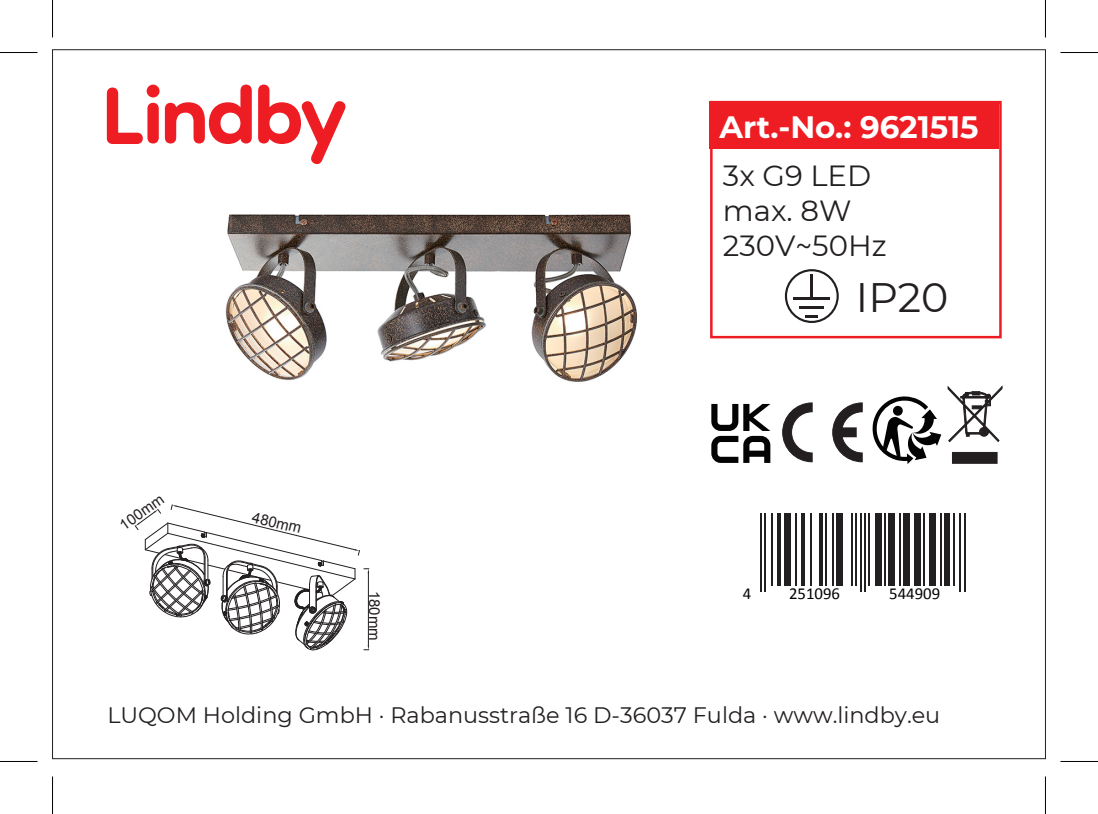
<style>
.page{position:relative;width:1098px;height:814px;background:#fff}
.page>*{position:absolute;margin:0;border:0;box-sizing:border-box;transform-origin:0 0}
.t1{font:41px "Montserrat";color:#231f20}
.t2{font:700 30.75px "Montserrat";color:#fff}
.t3{font:29px/35px "Montserrat";color:#231f20}
.t4{font:22.25px "Montserrat";color:#231f20}
.t5{font:16.75px "Calibri";color:#030303}
.t6{font:15px "Arial";color:#231f20}
</style>
<div class="page">
<img style="left:159px;top:84px;width:478px;height:489px">
<hr style="left:0;top:52px;width:38px;height:1px;background:#000">
<hr style="left:1060px;top:52px;width:37px;height:1px;background:#000">
<hr style="left:0;top:761px;width:38px;height:1px;background:#000">
<hr style="left:1060px;top:761px;width:37px;height:1px;background:#000">
<hr style="left:52px;top:0;width:1px;height:38px;background:#000">
<hr style="left:52px;top:776px;width:1px;height:38px;background:#000">
<hr style="left:1044px;top:0;width:1px;height:38px;background:#000">
<hr style="left:1044px;top:776px;width:1px;height:38px;background:#000">
<svg style="left:134px;top:504px;width:235px;height:147px"></svg>
<hr style="left:760px;top:513px;width:1px;height:79px;background:#221f21">
<hr style="left:764px;top:513px;width:2px;height:79px;background:#221f21">
<hr style="left:770px;top:513px;width:2px;height:72px;background:#221f21">
<hr style="left:777px;top:513px;width:4px;height:72px;background:#221f21">
<div style="left:783px;top:513px;width:6px;height:72px;background:#221f21"></div>
<hr style="left:794px;top:513px;width:2px;height:72px;background:#221f21">
<hr style="left:801px;top:513px;width:4px;height:72px;background:#221f21">
<hr style="left:809px;top:513px;width:2px;height:72px;background:#221f21">
<svg style="left:819px;top:513px;width:3px;height:72px"></svg>
<hr style="left:825px;top:513px;width:1px;height:72px;background:#221f21">
<hr style="left:831px;top:513px;width:2px;height:72px;background:#221f21">
<div style="left:835px;top:513px;width:6px;height:72px;background:#221f21"></div>
<hr style="left:851px;top:513px;width:1px;height:72px;background:#221f21">
<hr style="left:855px;top:513px;width:2px;height:72px;background:#221f21">
<hr style="left:859px;top:513px;width:2px;height:79px;background:#221f21">
<hr style="left:864px;top:513px;width:1px;height:79px;background:#221f21">
<hr style="left:868px;top:513px;width:2px;height:72px;background:#221f21">
<div style="left:874px;top:513px;width:6px;height:72px;background:#221f21"></div>
<hr style="left:883px;top:513px;width:2px;height:72px;background:#221f21">
<div style="left:887px;top:513px;width:6px;height:72px;background:#221f21"></div>
<hr style="left:898px;top:513px;width:2px;height:72px;background:#221f21">
<div style="left:903px;top:513px;width:6px;height:72px;background:#221f21"></div>
<div style="left:913px;top:513px;width:6px;height:72px;background:#221f21"></div>
<hr style="left:922px;top:513px;width:2px;height:72px;background:#221f21">
<div style="left:929px;top:513px;width:6px;height:72px;background:#221f21"></div>
<hr style="left:939px;top:513px;width:2px;height:72px;background:#221f21">
<div style="left:944px;top:513px;width:6px;height:72px;background:#221f21"></div>
<hr style="left:952px;top:513px;width:2px;height:72px;background:#221f21">
<hr style="left:959px;top:513px;width:2px;height:79px;background:#221f21">
<hr style="left:963px;top:513px;width:2px;height:79px;background:#221f21">
<div style="left:709px;top:101px;width:289px;height:48px;background:#ee1d23"></div>
<div style="left:710px;top:101px;width:291px;height:237px;border:2px solid #ee1d23"></div>
<svg style="left:784px;top:269px;width:54px;height:54px"></svg>
<svg style="left:165px;top:85px;width:87px;height:59px"></svg>
<div style="left:147px;top:103px;width:12px;height:40px;background:#ee1d23;border-radius:6px"></div>
<div style="left:147px;top:85px;width:12px;height:12px;background:#ee1d23;border-radius:50%"></div>
<svg style="left:107px;top:87px;width:36px;height:57px"></svg>
<svg style="left:258px;top:85px;width:88px;height:80px"></svg>
<svg style="left:782px;top:402px;width:30px;height:60px"></svg>
<svg style="left:832px;top:402px;width:30px;height:60px"></svg>
<svg style="left:711px;top:404px;width:59px;height:59px"></svg>
<svg style="left:947px;top:386px;width:54px;height:77px"></svg>
<svg style="left:872px;top:396px;width:69px;height:68px"></svg>
<h2 class="t2" style="left:719px;top:105px;width:260px">Art.-No.: 9621515</h2>
<h3 class="t3" style="left:722px;top:157px;width:165px">3x G9 LED max. 8W<br>230V~50Hz</h3>
<p class="t6" style="left:116px;top:518px;width:52px;rotate:-35deg">100mm</p>
<h1 class="t1" style="left:855px;top:269px;width:94px">IP20</h1>
<p class="t6" style="left:255px;top:507px;width:52px;rotate:14deg">480mm</p>
<p class="t6" style="left:384px;top:591px;width:52px;rotate:90deg">180mm</p>
<p class="t5" style="left:742px;top:583px;width:10px">4</p>
<p class="t5" style="left:788px;top:583px;width:52px">251096</p>
<p class="t5" style="left:889px;top:583px;width:52px">544909</p>
<p class="t4" style="left:107px;top:699px;width:834px">LUQOM Holding GmbH · Rabanusstraße 16 D-36037 Fulda · www.lindby.eu</p>
</div>
